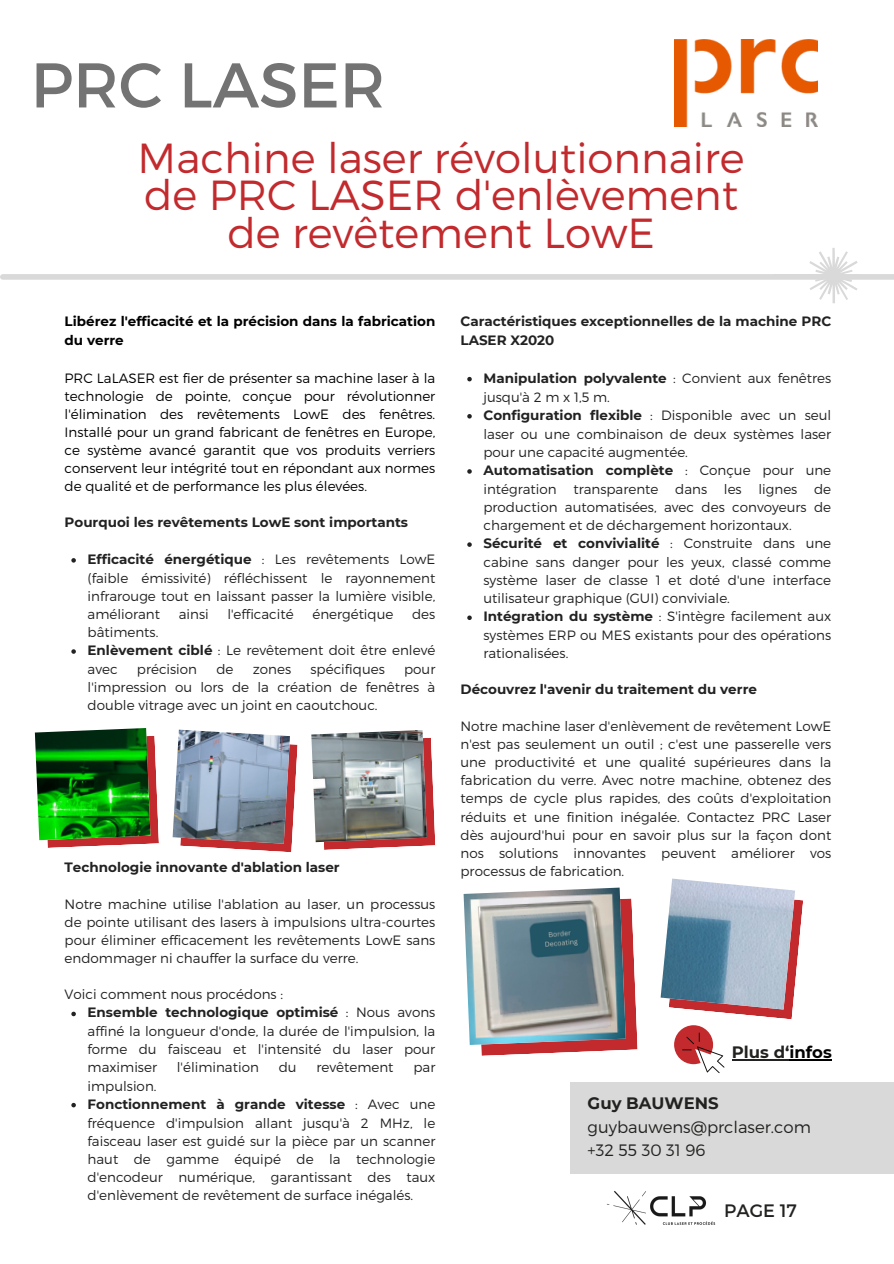
<style>
.page{position:relative;width:894px;height:1264px;background:#fff}
.page>*{position:absolute;margin:0;border:0;box-sizing:border-box;transform-origin:0 0}
.t1{font:63px "Montserrat";color:#737373}
.t2{font:300 42px/37.2px "Montserrat";color:#c22a2d;text-align:center}
.t3{font:18px "Montserrat";color:#222220}
.t4{font:300 16.5px/23.1px "Montserrat";color:#222220}
.t5{font:700 16.5px "Montserrat";color:#222220}
.t6{font:300 13.5px/18.3px "Montserrat";color:#222;text-align:justify}
.t7{font:300 13.5px/18px "Montserrat";color:#000;text-align:justify}
.t8{font:700 13.5px/19.2px "Montserrat";color:#222}
.t9{font:700 13.5px/19.2px "Montserrat";color:#000}
.s1{font-weight:700}
.s2{color:#000}
</style>
<div class="page">
<div style="left:570px;top:1082px;width:323px;height:92px;background:#d9d9d9"></div>
<img style="left:606px;top:1191px;width:110px;height:34px">
<div style="left:3px;top:274px;width:890px;height:6px;background:#d9d9d9"></div>
<svg style="left:809px;top:248px;width:49px;height:55px"></svg>
<img style="left:674px;top:40px;width:142px;height:86px">
<svg style="left:71px;top:558px;width:5px;height:4px"></svg>
<svg style="left:71px;top:649px;width:5px;height:4px"></svg>
<svg style="left:71px;top:1011px;width:5px;height:5px"></svg>
<svg style="left:71px;top:1102px;width:5px;height:5px"></svg>
<svg style="left:47px;top:736px;width:112px;height:112px"></svg>
<img style="left:35px;top:728px;width:115px;height:112px">
<svg style="left:180px;top:744px;width:117px;height:108px"></svg>
<img style="left:172px;top:729px;width:118px;height:114px">
<svg style="left:324px;top:738px;width:111px;height:112px"></svg>
<img style="left:311px;top:730px;width:116px;height:112px">
<svg style="left:481px;top:898px;width:156px;height:157px"></svg>
<img style="left:463px;top:887px;width:162px;height:157px">
<svg style="left:689px;top:899px;width:114px;height:120px"></svg>
<img style="left:660px;top:878px;width:134px;height:131px">
<svg style="left:674px;top:1025px;width:50px;height:48px"></svg>
<svg style="left:467px;top:377px;width:4px;height:4px"></svg>
<svg style="left:467px;top:414px;width:4px;height:4px"></svg>
<svg style="left:467px;top:469px;width:4px;height:4px"></svg>
<svg style="left:467px;top:542px;width:4px;height:5px"></svg>
<svg style="left:467px;top:615px;width:4px;height:5px"></svg>
<hr style="left:731px;top:1059px;width:58px;height:1px;background:#222220">
<hr style="left:789px;top:1059px;width:42px;height:1px;background:#000">
<h4 class="t1" style="left:31px;top:44px;width:356px">PRC LASER</h4>
<p class="t2" style="left:138px;top:138px;width:608px">Machine laser révolutionnaire de PRC LASER d'enlèvement de revêtement LowE</p>
<p class="t9" style="left:65px;top:312px;width:372px">Libérez l'efficacité et la précision dans la fabrication du verre</p>
<h6 class="t7" style="left:65px;top:368px;width:372px">PRC LaLASER est fier de présenter sa machine laser à la technologie de pointe, conçue pour révolutionner l'élimination des revêtements LowE des fenêtres.<br>Installé pour un grand fabricant de fenêtres en Europe, ce système avancé garantit que vos produits verriers conservent leur intégrité tout en répondant aux normes de qualité et de performance les plus élevées.</h6>
<p class="t8" style="left:65px;top:512px;width:345px">Pourquoi les revêtements LowE sont importants</p>
<p class="t6" style="left:88px;top:549px;width:349px"><span class="s1">Efficacité énergétique</span> : Les revêtements LowE (faible émissivité) réfléchissent le rayonnement infrarouge tout en laissant passer la lumière visible, améliorant</p>
<p class="t6" style="left:179px;top:604px;width:31px">ainsi</p>
<p class="t6" style="left:227px;top:604px;width:68px">l'efficacité</p>
<p class="t6" style="left:312px;top:604px;width:82px">énergétique</p>
<p class="t6" style="left:412px;top:604px;width:25px">des</p>
<p class="t6" style="left:88px;top:622px;width:72px">bâtiments.</p>
<h6 class="t6" style="left:88px;top:640px;width:349px;line-height:19.2px"><span class="s1">Enlèvement ciblé</span> : Le revêtement doit être enlevé avec</h6>
<h6 class="t6" style="left:137px;top:659px;width:62px">précision</h6>
<h6 class="t6" style="left:216px;top:659px;width:19px">de</h6>
<h6 class="t6" style="left:253px;top:659px;width:40px">zones</h6>
<h6 class="t6" style="left:310px;top:659px;width:76px">spécifiques</h6>
<h6 class="t6" style="left:88px;top:659px;width:349px;text-indent:316px">pour l'impression ou lors de la création de fenêtres à double vitrage avec un joint en caoutchouc.</h6>
<p class="t8" style="left:65px;top:857px;width:276px">Technologie innovante d'ablation laser</p>
<p class="t6" style="left:65px;top:894px;width:372px">Notre machine utilise l'ablation au laser, un processus de pointe utilisant des lasers à impulsions ultra-courtes pour éliminer efficacement les revêtements LowE sans endommager ni chauffer la surface du verre.</p>
<p class="t6" style="left:65px;top:984px;width:220px">Voici comment nous procédons :</p>
<p class="t6" style="left:88px;top:1002px;width:349px"><span class="s1">Ensemble technologique optimisé</span> : Nous avons affiné la longueur d'onde, la durée de l'impulsion, la forme du faisceau et l'intensité du laser pour maximiser</p>
<p class="t6" style="left:177px;top:1057px;width:83px">l'élimination</p>
<p class="t6" style="left:279px;top:1057px;width:19px">du</p>
<p class="t6" style="left:316px;top:1057px;width:78px">revêtement</p>
<p class="t6" style="left:413px;top:1057px;width:23px">par</p>
<p class="t6" style="left:88px;top:1075px;width:70px">impulsion.</p>
<p class="t6" style="left:88px;top:1093px;width:349px"><span class="s1">Fonctionnement à grande vitesse</span> : Avec une fréquence d'impulsion allant jusqu'à 2 MHz, le faisceau laser est guidé sur la pièce par un scanner haut de gamme équipé de la technologie d'encodeur numérique, garantissant des taux d'enlèvement de revêtement de surface inégalés.</p>
<p class="t8" style="left:460px;top:312px;width:372px">Caractéristiques exceptionnelles de la machine PRC<br>LASER X2020</p>
<p class="t6" style="left:483px;top:367px;width:349px;line-height:19.2px"><span class="s1">Manipulation polyvalente</span> : Convient aux fenêtres jusqu'à 2 m x 1,5 m.</p>
<h6 class="t6" style="left:483px;top:405px;width:349px"><span class="s1">Configuration flexible</span> : Disponible avec un seul laser ou une combinaison de deux systèmes laser pour une capacité augmentée.</h6>
<p class="t6" style="left:483px;top:460px;width:349px"><span class="s1">Automatisation complète</span> : Conçue pour une intégration transparente dans les lignes de production automatisées, avec des convoyeurs de chargement et de déchargement horizontaux.</p>
<p class="t6" style="left:483px;top:533px;width:349px"><span class="s1">Sécurité et convivialité</span> : Construite dans une cabine sans danger pour les yeux, classé comme système laser de classe 1 et doté d'une interface utilisateur graphique (GUI) conviviale.</p>
<p class="t6" style="left:483px;top:606px;width:349px"><span class="s1">Intégration du système</span> : S'intègre facilement aux systèmes ERP ou MES existants pour des opérations rationalisées.</p>
<p class="t8" style="left:460px;top:680px;width:298px">Découvrez l'avenir du traitement du verre</p>
<p class="t6" style="left:460px;top:717px;width:372px">Notre machine laser d'enlèvement de revêtement LowE n'est pas seulement un outil ; c'est une passerelle vers une productivité et une qualité supérieures dans la fabrication du verre. Avec notre machine, obtenez des temps de cycle plus rapides, des coûts d'exploitation réduits et une finition inégalée. Contactez PRC Laser dès aujourd'hui pour en savoir plus sur la façon dont nos solutions innovantes peuvent améliorer vos processus de fabrication.</p>
<h5 class="t5" style="left:731px;top:1041px;width:101px">Plus d‘<span class="s2">infos</span></h5>
<p class="t4" style="left:587px;top:1091px;width:225px"><span class="s1">Guy BAUWENS </span>guybauwens@prclaser.com +32 55 30 31 96</p>
<h1 class="t3" style="left:724px;top:1198px;width:74px">PAGE 17</h1>
</div>
